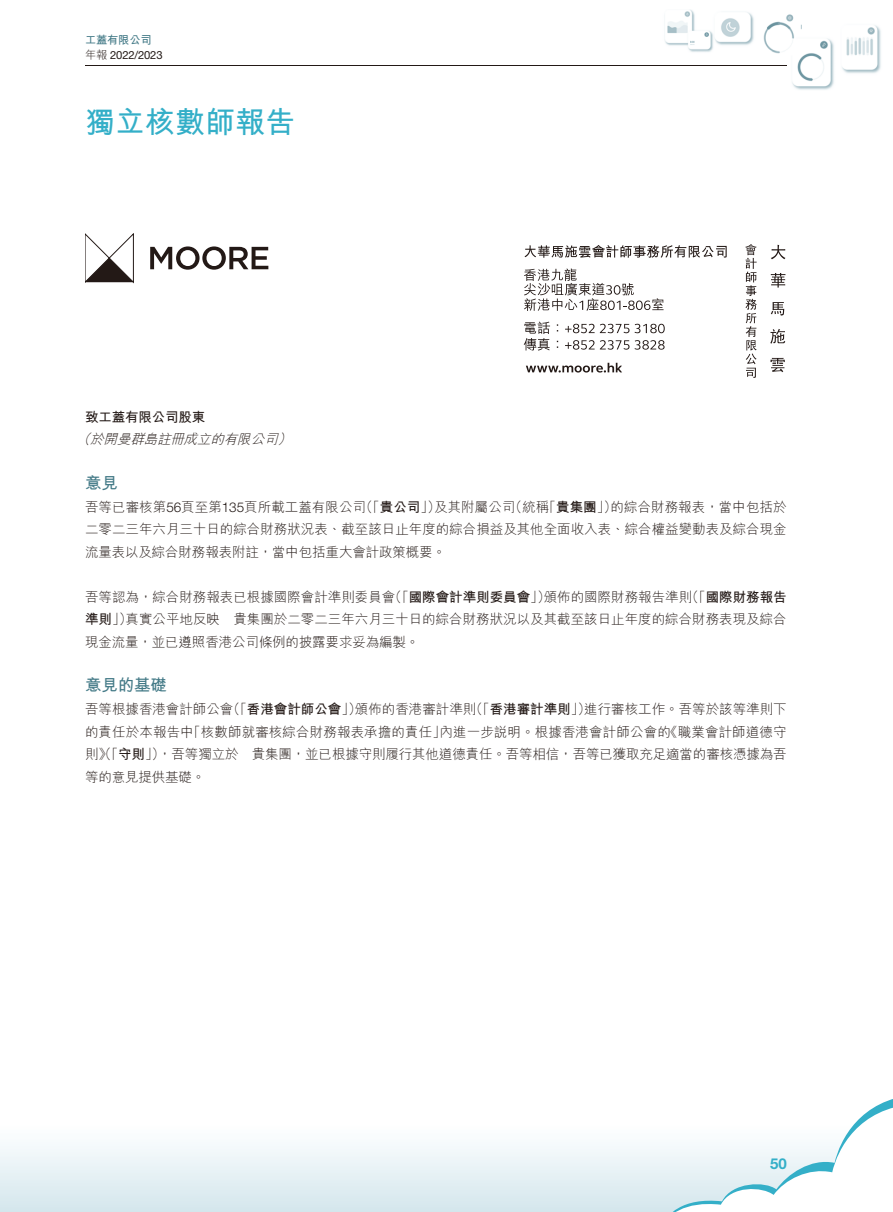
<style>
.page{position:relative;width:893px;height:1212px;background:#fff}
.page>*{position:absolute;margin:0;border:0;box-sizing:border-box;transform-origin:0 0}
.t1{font:30px "M Hei HK Bold E Ten B5 H";color:#34afc8}
.t2{font:16.5px "M Hei HK Bold E Ten B5 H";letter-spacing:-.01em;color:#427986}
.t3{font:700 15px "Helvetica Neue LT Std";color:#34afc8}
.t4{font:13.5px/22.5px "M Hei HK Light E Ten B5 H";letter-spacing:-.01em;color:#231916;text-align:justify}
.t5{font:italic 13.5px "M Hei HK Light E Ten B5 H";color:#231916}
.t6{font:13.5px "M Hei HK Bold E Ten B5 H";letter-spacing:-.01em;color:#231916}
.t7{font:11.25px "Helvetica Neue LT Std";letter-spacing:-.015em;color:#231916}
.t8{font:11.25px "M Hei HK Bold E Ten B5 H";letter-spacing:-.015em;color:#427986}
.s1{font-family:"M Hei HK Light E Ten B5 H"}
.s2{font-family:"Helvetica Neue LT Std";font-weight:300}
.s3{font-family:"M Hei HK Bold E Ten B5 H"}
</style>
<div class="page">
<img style="left:665px;top:10px;width:216px;height:80px">
<div style="left:0;top:1050px;width:893px;height:162px;background:linear-gradient(to bottom,#fff,#ddecf1)"></div>
<svg style="left:658px;top:1095px;width:235px;height:117px"></svg>
<hr style="left:85px;top:65px;width:702px;height:1px;background:#231916">
<svg style="left:771px;top:245px;width:14px;height:14px"></svg>
<svg style="left:771px;top:273px;width:14px;height:15px"></svg>
<svg style="left:771px;top:302px;width:13px;height:14px"></svg>
<svg style="left:770px;top:329px;width:15px;height:15px"></svg>
<svg style="left:770px;top:358px;width:15px;height:14px"></svg>
<svg style="left:745px;top:244px;width:12px;height:134px"></svg>
<svg style="left:85px;top:234px;width:49px;height:50px"></svg>
<svg style="left:150px;top:246px;width:118px;height:24px"></svg>
<svg style="left:524px;top:245px;width:203px;height:13px"></svg>
<svg style="left:524px;top:268px;width:139px;height:43px"></svg>
<svg style="left:565px;top:324px;width:100px;height:9px"></svg>
<svg style="left:524px;top:322px;width:26px;height:28px"></svg>
<svg style="left:565px;top:340px;width:100px;height:10px"></svg>
<svg style="left:526px;top:363px;width:96px;height:9px"></svg>
<p class="t8" style="left:85px;top:36px;width:68px">工蓋有限公司</p>
<p class="t7" style="left:85px;top:51px;width:79px"><span class="s1">年報</span> 2022/2023</p>
<h1 class="t1" style="left:85px;top:111px;width:211px">獨立核數師報告</h1>
<p class="t6" style="left:85px;top:411px;width:122px">致工蓋有限公司股東</p>
<p class="t5" style="left:77px;top:434px;width:219px">（於開曼群島註冊成立的有限公司）</p>
<p class="t2" style="left:85px;top:476px;width:34px">意見</p>
<p class="t4" style="left:85px;top:497px;width:703px">吾等已審核第<span class="s2">56</span>頁至第<span class="s2">135</span>頁所載工蓋有限公司（「<span class="s3">貴公司</span>」）及其附屬公司（統稱「<span class="s3">貴集團</span>」）的綜合財務報表，當中包括於二零二三年六月三十日的綜合財務狀況表、截至該日止年度的綜合損益及其他全面收入表、綜合權益變動表及綜合現金流量表以及綜合財務報表附註，當中包括重大會計政策概要。</p>
<p class="t4" style="left:85px;top:587px;width:703px">吾等認為，綜合財務報表已根據國際會計準則委員會（「<span class="s3">國際會計準則委員會</span>」）頒佈的國際財務報告準則（「<span class="s3">國際財務報告準則</span>」）真實公平地反映 貴集團於二零二三年六月三十日的綜合財務狀況以及其截至該日止年度的綜合財務表現及綜合現金流量，並已遵照香港公司條例的披露要求妥為編製。</p>
<p class="t2" style="left:85px;top:679px;width:83px">意見的基礎</p>
<p class="t4" style="left:85px;top:699px;width:703px">吾等根據香港會計師公會（「<span class="s3">香港會計師公會</span>」）頒佈的香港審計準則（「<span class="s3">香港審計準則</span>」）進行審核工作。吾等於該等準則下的責任於本報告中「核數師就審核綜合財務報表承擔的責任」內進一步說明。根據香港會計師公會的《職業會計師道德守則》（「<span class="s3">守則</span>」），吾等獨立於 貴集團，並已根據守則履行其他道德責任。吾等相信，吾等已獲取充足適當的審核憑據為吾等的意見提供基礎。</p>
<p class="t3" style="left:770px;top:1158px;width:18px">50</p>
</div>
